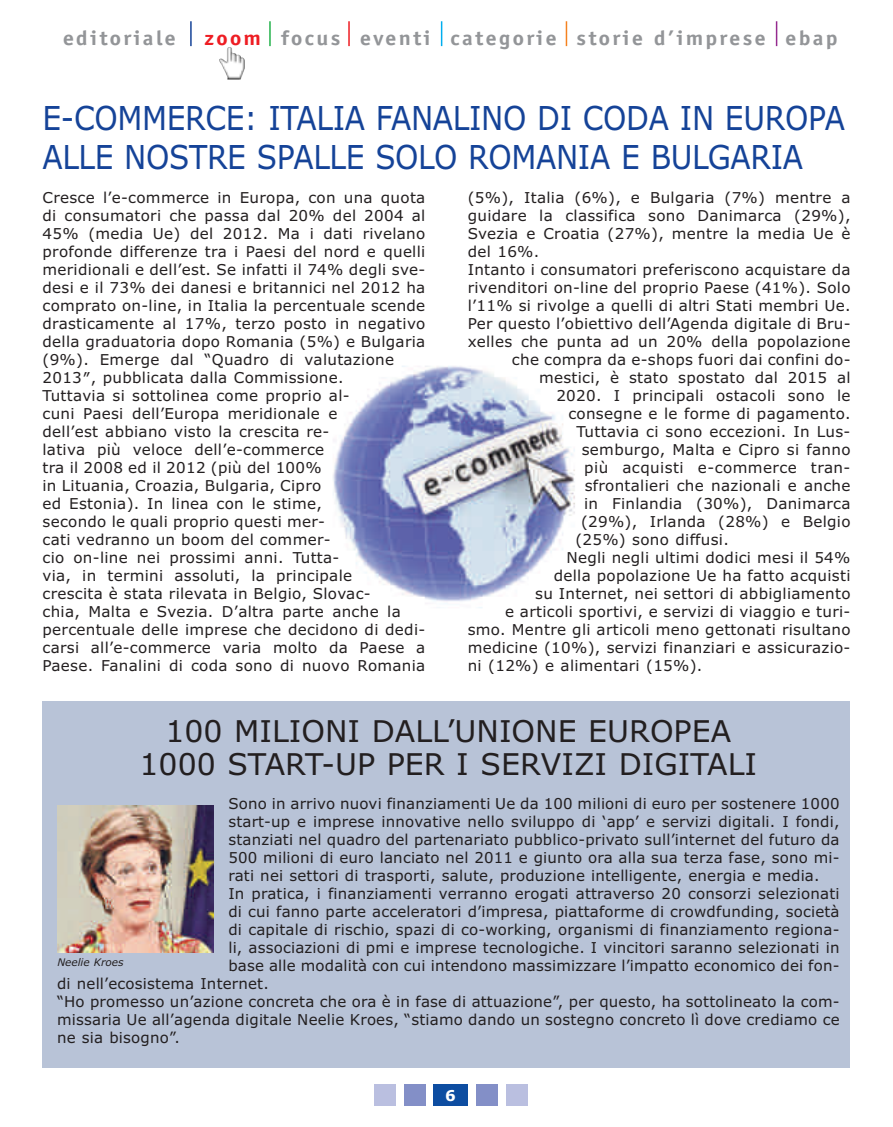
<style>
.page{position:relative;width:893px;height:1127px;background:#fff}
.page>*{position:absolute;margin:0;border:0;box-sizing:border-box;transform-origin:0 0}
.t1{font:33px/39.6px "Verdana";letter-spacing:-.015em;color:#154398;scale:.9 1}
.t2{font:30px/33px "Verdana";color:#231f20;text-align:center}
.t3{font:700 21px "Officina Sans";letter-spacing:.105em;color:#939598;scale:1.1 1}
.t4{font:15px/18px "Verdana";letter-spacing:.02em;color:#231f20}
.t5{font:700 15px "Verdana";color:#fff}
.t6{font:italic 10.5px "Verdana";color:#231f20}
.s1{color:#ee1d23}
</style>
<div class="page">
<div style="left:43px;top:701px;width:807px;height:366px;background:#b8c3d7"></div>
<div style="left:434px;top:1084px;width:34px;height:22px;background:#0d4da1"></div>
<div style="left:404px;top:1084px;width:21px;height:22px;background:#838fc7"></div>
<div style="left:374px;top:1084px;width:21px;height:22px;background:#babfe0"></div>
<div style="left:476px;top:1084px;width:21px;height:22px;background:#838fc7"></div>
<div style="left:506px;top:1084px;width:21px;height:22px;background:#babfe0"></div>
<img style="left:219px;top:47px;width:26px;height:26px">
<hr style="left:190px;top:21px;width:2px;height:25px;background:#154398">
<hr style="left:269px;top:21px;width:2px;height:25px;background:#23b24b">
<hr style="left:348px;top:21px;width:2px;height:25px;background:#ee1d23">
<svg style="left:441px;top:21px;width:1px;height:25px"></svg>
<svg style="left:566px;top:21px;width:1px;height:25px"></svg>
<svg style="left:776px;top:21px;width:1px;height:25px"></svg>
<img style="left:321px;top:354px;width:264px;height:262px;border-radius:50%">
<img style="left:57px;top:805px;width:156px;height:147px">
<h3 class="t3" style="left:63px;top:30px;width:104px">editoriale</h3>
<h3 class="t3" style="left:204px;top:30px;width:577px"><span class="s1">zoom</span> focus eventi categorie storie d’imprese ebap</h3>
<h1 class="t1" style="left:43px;top:101px;width:893px">E-COMMERCE: ITALIA FANALINO DI CODA IN EUROPA<br>ALLE NOSTRE SPALLE SOLO ROMANIA E BULGARIA</h1>
<p class="t4" style="left:43px;top:190px;width:384px">Cresce l’e-commerce in Europa, con una quota di consumatori che passa dal 20% del 2004 al 45% (media Ue) del 2012. Ma i dati rivelano profonde differenze tra i Paesi del nord e quelli meridionali e dell’est. Se infatti il 74% degli sve&shy;desi e il 73% dei danesi e britannici nel 2012 ha comprato on-line, in Italia la percentuale scende drasticamente al 17%, terzo posto in negativo della graduatoria dopo Romania (5%) e Bulgaria (9%). Emerge dal “Quadro di valutazione 2013″, pubblicata dalla Commissione.<br>Tuttavia si sottolinea come proprio al-<br>cuni Paesi dell’Europa meridionale e<br>dell’est abbiano visto la crescita re-<br>lativa più veloce dell’e-commerce<br>tra il 2008 ed il 2012 (più del 100%<br>in Lituania, Croazia, Bulgaria, Cipro<br>ed Estonia). In linea con le stime,<br>secondo le quali proprio questi mer-<br>cati vedranno un boom del commer-<br>cio on-line nei prossimi anni. Tutta-<br>via, in termini assoluti, la principale<br>crescita è stata rilevata in Belgio, Slovac-<br>chia, Malta e Svezia. D’altra parte anche la percentuale delle imprese che decidono di dedi&shy;carsi all’e-commerce varia molto da Paese a Paese. Fanalini di coda sono di nuovo Romania</p>
<p class="t4" style="left:468px;top:190px;width:384px">(5%), Italia (6%), e Bulgaria (7%) mentre a</p>
<p class="t4" style="left:468px;top:208px;width:384px">guidare la classifica sono Danimarca (29%),</p>
<p class="t4" style="left:468px;top:226px;width:384px">Svezia e Croatia (27%), mentre la media Ue è</p>
<p class="t4" style="left:468px;top:244px;width:73px">del 16%.</p>
<p class="t4" style="left:468px;top:262px;width:384px">Intanto i consumatori preferiscono acquistare da</p>
<p class="t4" style="left:468px;top:280px;width:384px">rivenditori on-line del proprio Paese (41%). Solo</p>
<p class="t4" style="left:468px;top:298px;width:384px">l’11% si rivolge a quelli di altri Stati membri Ue.</p>
<p class="t4" style="left:468px;top:316px;width:384px">Per questo l’obiettivo dell’Agenda digitale di Bru-</p>
<p class="t4" style="left:468px;top:334px;width:384px">xelles che punta ad un 20% della popolazione</p>
<p class="t4" style="left:512px;top:352px;width:340px">che compra da e-shops fuori dai confini do-</p>
<p class="t4" style="left:539px;top:370px;width:313px">mestici, è stato spostato dal 2015 al</p>
<p class="t4" style="left:556px;top:388px;width:296px">2020. I principali ostacoli sono le</p>
<p class="t4" style="left:568px;top:406px;width:284px">consegne e le forme di pagamento.</p>
<p class="t4" style="left:576px;top:424px;width:276px">Tuttavia ci sono eccezioni. In Lus-</p>
<p class="t4" style="left:582px;top:442px;width:270px">semburgo, Malta e Cipro si fanno</p>
<p class="t4" style="left:584px;top:460px;width:268px">più acquisti e-commerce tran-</p>
<p class="t4" style="left:585px;top:478px;width:267px">sfrontalieri che nazionali e anche</p>
<p class="t4" style="left:584px;top:496px;width:268px">in Finlandia (30%), Danimarca</p>
<p class="t4" style="left:581px;top:514px;width:271px">(29%), Irlanda (28%) e Belgio</p>
<p class="t4" style="left:575px;top:532px;width:155px">(25%) sono diffusi.</p>
<p class="t4" style="left:566px;top:550px;width:286px">Negli negli ultimi dodici mesi il 54%</p>
<p class="t4" style="left:554px;top:568px;width:298px">della popolazione Ue ha fatto acquisti</p>
<p class="t4" style="left:535px;top:586px;width:317px">su Internet, nei settori di abbigliamento</p>
<p class="t4" style="left:505px;top:604px;width:347px">e articoli sportivi, e servizi di viaggio e turi-</p>
<p class="t4" style="left:468px;top:622px;width:384px">smo. Mentre gli articoli meno gettonati risultano</p>
<p class="t4" style="left:468px;top:640px;width:384px">medicine (10%), servizi finanziari e assicurazio-</p>
<p class="t4" style="left:468px;top:658px;width:236px">ni (12%) e alimentari (15%).</p>
<h2 class="t2" style="left:140px;top:717px;width:619px">100 MILIONI DALL’UNIONE EUROPEA<br>1000 START-UP PER I SERVIZI DIGITALI</h2>
<p class="t4" style="left:228px;top:795px;width:613px">Sono in arrivo nuovi finanziamenti Ue da 100 milioni di euro per sostenere 1000</p>
<p class="t4" style="left:228px;top:813px;width:613px">start-up e imprese innovative nello sviluppo di ‘app’ e servizi digitali. I fondi,</p>
<p class="t4" style="left:228px;top:831px;width:613px">stanziati nel quadro del partenariato pubblico-privato sull’internet del futuro da</p>
<p class="t4" style="left:228px;top:849px;width:613px">500 milioni di euro lanciato nel 2011 e giunto ora alla sua terza fase, sono mi-</p>
<p class="t4" style="left:228px;top:867px;width:593px">rati nei settori di trasporti, salute, produzione intelligente, energia e media.</p>
<p class="t4" style="left:228px;top:885px;width:613px">In pratica, i finanziamenti verranno erogati attraverso 20 consorzi selezionati</p>
<p class="t4" style="left:228px;top:903px;width:613px">di cui fanno parte acceleratori d’impresa, piattaforme di crowdfunding, società</p>
<p class="t4" style="left:228px;top:921px;width:613px">di capitale di rischio, spazi di co-working, organismi di finanziamento regiona-</p>
<p class="t4" style="left:228px;top:939px;width:613px">li, associazioni di pmi e imprese tecnologiche. I vincitori saranno selezionati in</p>
<p class="t4" style="left:228px;top:957px;width:613px">base alle modalità con cui intendono massimizzare l’impatto economico dei fon-</p>
<p class="t4" style="left:57px;top:975px;width:213px">di nell’ecosistema Internet.</p>
<p class="t4" style="left:57px;top:993px;width:784px">“Ho promesso un’azione concreta che ora è in fase di attuazione”, per questo, ha sottolineato la com-</p>
<p class="t4" style="left:57px;top:1011px;width:784px">missaria Ue all’agenda digitale Neelie Kroes, “stiamo dando un sostegno concreto lì dove crediamo ce</p>
<p class="t4" style="left:57px;top:1029px;width:124px">ne sia bisogno”.</p>
<p class="t6" style="left:57px;top:957px;width:68px">Neelie Kroes</p>
<p class="t5" style="left:445px;top:1089px;width:12px">6</p>
</div>
